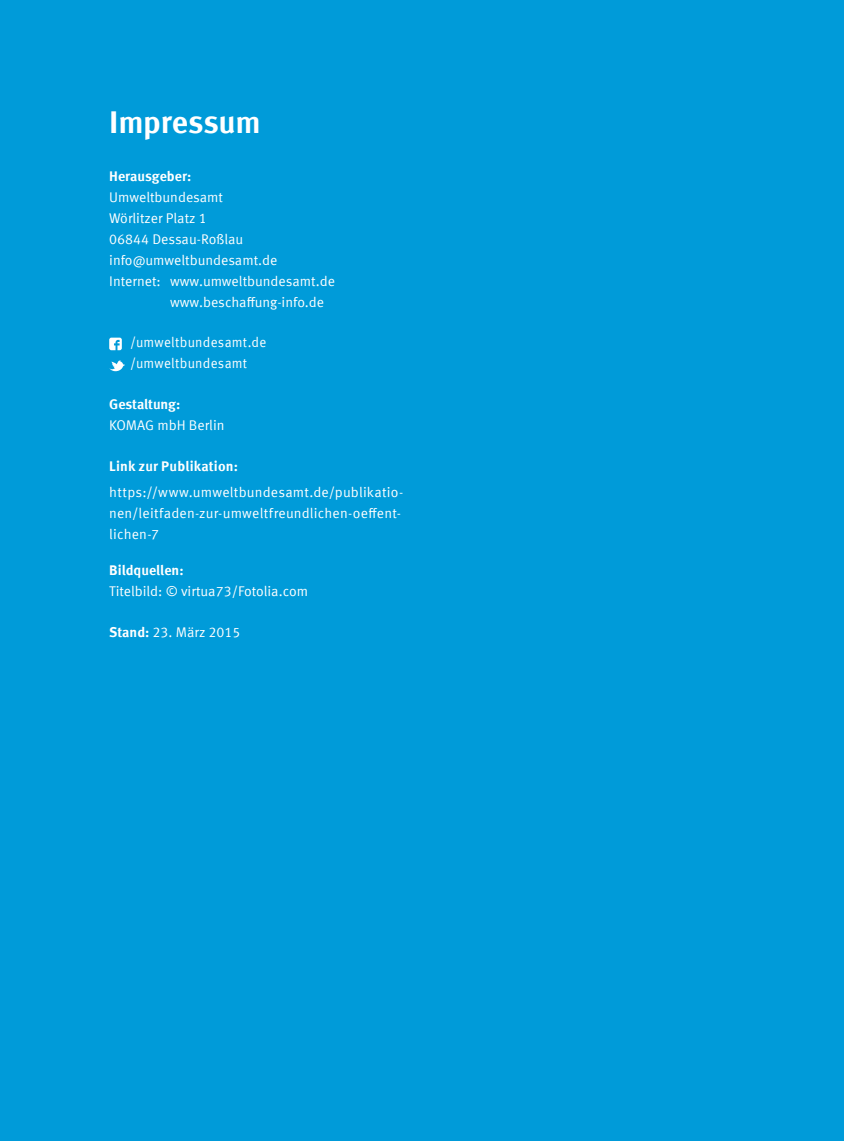
<style>
.page{position:relative;width:844px;height:1141px;background:#fff}
.page>*{position:absolute;margin:0;border:0;box-sizing:border-box;transform-origin:0 0}
.t1{font:700 31.5px "Meta Offc";letter-spacing:-.01em;color:#fff}
.Mengentext{font:14px/21px "Meta Offc Norm";color:#fff}
.Mengentext-2{font:700 14px "Meta Offc";color:#fff}
.Mengentext-3{font:14px "Meta Offc Norm";letter-spacing:.02em;color:#fff;scale:.95 1}
.s1{font-family:"Meta Offc";font-weight:700}
</style>
<div class="page">
<div style="left:0;top:0;width:843px;height:1141px;background:#009bd9"></div>
<svg style="left:109px;top:338px;width:13px;height:12px"></svg>
<svg style="left:109px;top:360px;width:16px;height:12px"></svg>
<p class="t1" style="left:109px;top:103px;width:153px">Impressum</p>
<p class="Mengentext-2" style="left:109px;top:167px;width:83px">Herausgeber:</p>
<p class="Mengentext" style="left:109px;top:187px;width:115px">Umweltbundesamt</p>
<p class="Mengentext" style="left:109px;top:208px;width:99px">Wörlitzer Platz 1</p>
<p class="Mengentext" style="left:109px;top:229px;width:135px">06844 Dessau-Roßlau</p>
<p class="Mengentext" style="left:109px;top:250px;width:227px">info@umweltbundesamt.de<br>Internet: www.umweltbundesamt.de</p>
<p class="Mengentext" style="left:170px;top:292px;width:156px">www.beschaffung-info.de</p>
<p class="Mengentext-3" style="left:130px;top:334px;width:145px">/umweltbundesamt.de</p>
<p class="Mengentext-3" style="left:130px;top:355px;width:125px">/umweltbundesamt</p>
<p class="Mengentext-2" style="left:109px;top:396px;width:73px">Gestaltung:</p>
<p class="Mengentext" style="left:109px;top:415px;width:117px">KOMAG mbH Berlin</p>
<p class="Mengentext-2" style="left:109px;top:458px;width:130px">Link zur Publikation:</p>
<p class="Mengentext" style="left:109px;top:482px;width:295px">https://www.umweltbundesamt.de/publikatio&shy;nen/leitfaden-zur-umweltfreundlichen-oeffent&shy;lichen-7</p>
<p class="Mengentext-2" style="left:109px;top:562px;width:76px">Bildquellen:</p>
<p class="Mengentext" style="left:109px;top:581px;width:200px">Titelbild: © virtua73/Fotolia.com</p>
<p class="Mengentext" style="left:109px;top:622px;width:133px"><span class="s1">Stand:</span> 23. März 2015</p>
</div>
